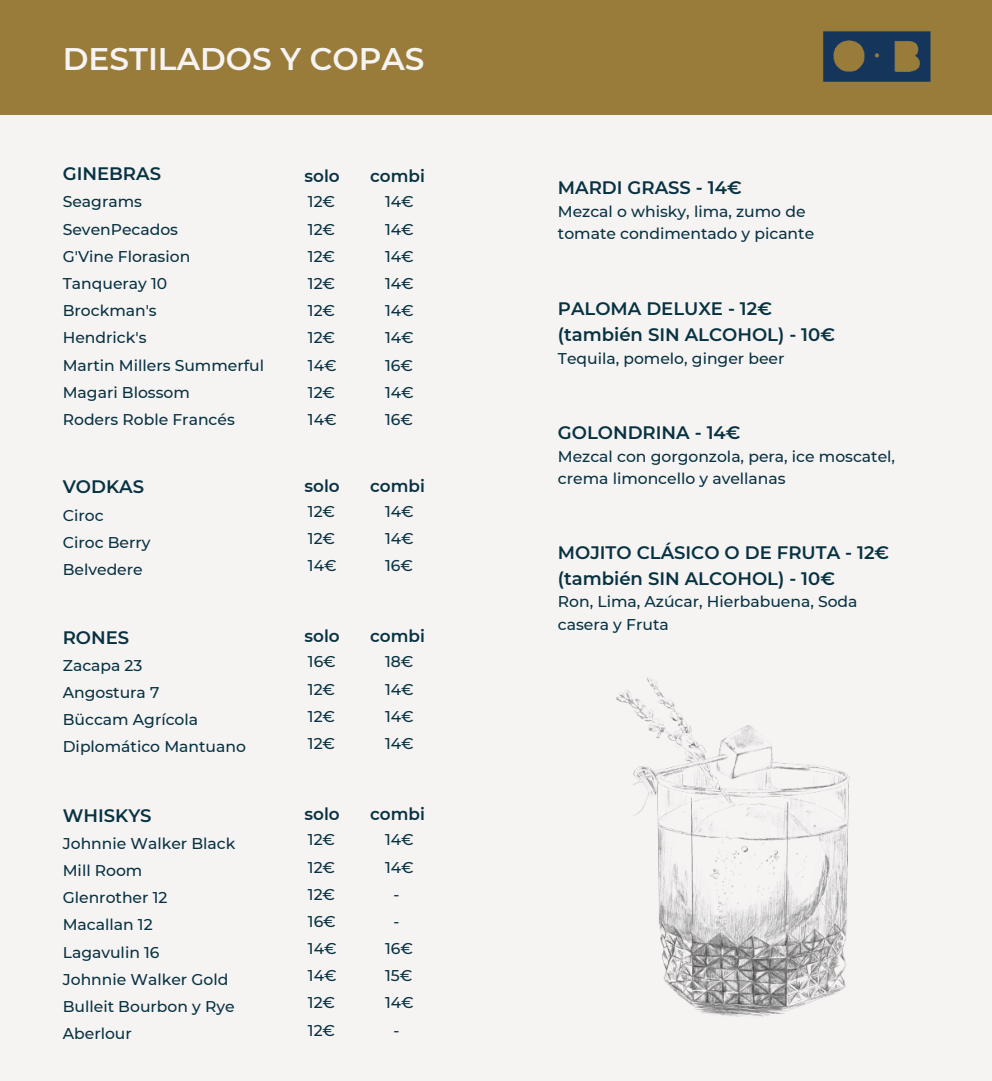
<style>
.page{position:relative;width:992px;height:1081px;background:#f6f3f3}
.page>*{position:absolute;margin:0;border:0;box-sizing:border-box;transform-origin:0 0}
.t1{font:600 31.25px "Montserrat";color:#f6f3f3}
.t2{font:600 18.12px/26.2px "Montserrat";color:#073242}
.t3{font:600 16.88px "Montserrat";color:#073242}
.t4{font:500 15.62px/22.5px "Montserrat";color:#073242}
</style>
<div class="page">
<div style="left:0;top:0;width:992px;height:115px;background:#997c39"></div>
<img style="left:823px;top:31px;width:108px;height:51px">
<img style="left:616px;top:677px;width:234px;height:341px">
<p class="t1" style="left:63px;top:40px;width:363px">DESTILADOS Y COPAS</p>
<p class="t2" style="left:63px;top:161px;width:100px">GINEBRAS</p>
<p class="t4" style="left:63px;top:191px;width:81px">Seagrams</p>
<p class="t4" style="left:63px;top:218px;width:117px">SevenPecados</p>
<p class="t4" style="left:63px;top:245px;width:129px">G'Vine Florasion</p>
<p class="t4" style="left:63px;top:272px;width:106px">Tanqueray 10</p>
<p class="t4" style="left:63px;top:299px;width:95px">Brockman's</p>
<p class="t4" style="left:63px;top:326px;width:85px">Hendrick's</p>
<p class="t4" style="left:63px;top:354px;width:203px">Martin Millers Summerful</p>
<p class="t4" style="left:63px;top:381px;width:129px">Magari Blossom</p>
<p class="t4" style="left:63px;top:408px;width:174px">Roders Roble Francés</p>
<p class="t2" style="left:63px;top:474px;width:83px">VODKAS</p>
<p class="t4" style="left:63px;top:504px;width:42px">Ciroc</p>
<p class="t4" style="left:63px;top:531px;width:89px">Ciroc Berry</p>
<h2 class="t4" style="left:63px;top:558px;width:81px">Belvedere</h2>
<p class="t2" style="left:63px;top:624px;width:68px">RONES</p>
<p class="t4" style="left:63px;top:654px;width:81px">Zacapa 23</p>
<p class="t4" style="left:63px;top:681px;width:98px">Angostura 7</p>
<p class="t4" style="left:63px;top:708px;width:137px">Büccam Agrícola</p>
<p class="t4" style="left:63px;top:736px;width:185px">Diplomático Mantuano</p>
<p class="t2" style="left:63px;top:802px;width:90px">WHISKYS</p>
<p class="t4" style="left:63px;top:832px;width:174px">Johnnie Walker Black</p>
<p class="t4" style="left:63px;top:859px;width:81px">Mill Room</p>
<p class="t4" style="left:63px;top:886px;width:106px">Glenrother 12</p>
<p class="t4" style="left:63px;top:914px;width:91px">Macallan 12</p>
<p class="t4" style="left:63px;top:941px;width:98px">Lagavulin 16</p>
<p class="t4" style="left:63px;top:968px;width:167px">Johnnie Walker Gold</p>
<p class="t4" style="left:63px;top:995px;width:173px">Bulleit Bourbon y Rye</p>
<p class="t4" style="left:63px;top:1022px;width:71px">Aberlour</p>
<p class="t3" style="left:305px;top:166px;width:37px">solo</p>
<p class="t3" style="left:370px;top:166px;width:56px">combi</p>
<p class="t4" style="left:308px;top:191px;width:29px">12€</p>
<p class="t4" style="left:308px;top:218px;width:29px">12€</p>
<p class="t4" style="left:308px;top:245px;width:29px">12€</p>
<p class="t4" style="left:308px;top:272px;width:29px">12€</p>
<p class="t4" style="left:308px;top:299px;width:29px">12€</p>
<p class="t4" style="left:308px;top:326px;width:29px">12€</p>
<p class="t4" style="left:308px;top:354px;width:30px">14€</p>
<p class="t4" style="left:308px;top:381px;width:29px">12€</p>
<p class="t4" style="left:308px;top:408px;width:30px">14€</p>
<p class="t4" style="left:385px;top:191px;width:30px">14€</p>
<p class="t4" style="left:385px;top:218px;width:30px">14€</p>
<p class="t4" style="left:385px;top:245px;width:30px">14€</p>
<p class="t4" style="left:385px;top:272px;width:30px">14€</p>
<p class="t4" style="left:385px;top:299px;width:30px">14€</p>
<p class="t4" style="left:385px;top:326px;width:30px">14€</p>
<p class="t4" style="left:385px;top:354px;width:29px">16€</p>
<p class="t4" style="left:385px;top:381px;width:30px">14€</p>
<p class="t4" style="left:385px;top:408px;width:29px">16€</p>
<p class="t3" style="left:305px;top:476px;width:37px">solo</p>
<p class="t3" style="left:370px;top:476px;width:56px">combi</p>
<p class="t4" style="left:308px;top:500px;width:29px">12€</p>
<p class="t4" style="left:308px;top:527px;width:29px">12€</p>
<p class="t4" style="left:308px;top:555px;width:30px">14€</p>
<p class="t4" style="left:385px;top:500px;width:30px">14€</p>
<p class="t4" style="left:385px;top:527px;width:30px">14€</p>
<p class="t4" style="left:385px;top:555px;width:29px">16€</p>
<p class="t3" style="left:305px;top:626px;width:37px">solo</p>
<p class="t3" style="left:370px;top:626px;width:56px">combi</p>
<p class="t4" style="left:308px;top:650px;width:29px">16€</p>
<p class="t4" style="left:308px;top:678px;width:29px">12€</p>
<p class="t4" style="left:308px;top:705px;width:29px">12€</p>
<p class="t4" style="left:308px;top:732px;width:29px">12€</p>
<p class="t4" style="left:385px;top:650px;width:30px">18€</p>
<p class="t4" style="left:385px;top:678px;width:30px">14€</p>
<p class="t4" style="left:385px;top:705px;width:30px">14€</p>
<p class="t4" style="left:385px;top:732px;width:30px">14€</p>
<p class="t3" style="left:305px;top:804px;width:37px">solo</p>
<p class="t3" style="left:370px;top:804px;width:56px">combi</p>
<p class="t4" style="left:308px;top:828px;width:29px">12€</p>
<p class="t4" style="left:308px;top:856px;width:29px">12€</p>
<p class="t4" style="left:308px;top:883px;width:29px">12€</p>
<p class="t4" style="left:308px;top:910px;width:29px">16€</p>
<p class="t4" style="left:308px;top:937px;width:30px">14€</p>
<p class="t4" style="left:308px;top:964px;width:30px">14€</p>
<p class="t4" style="left:308px;top:992px;width:29px">12€</p>
<p class="t4" style="left:308px;top:1019px;width:29px">12€</p>
<p class="t4" style="left:385px;top:828px;width:30px">14€</p>
<p class="t4" style="left:385px;top:856px;width:30px">14€</p>
<p class="t4" style="left:393px;top:883px;width:7px">-</p>
<p class="t4" style="left:393px;top:910px;width:7px">-</p>
<p class="t4" style="left:385px;top:937px;width:29px">16€</p>
<p class="t4" style="left:385px;top:964px;width:29px">15€</p>
<p class="t4" style="left:385px;top:992px;width:30px">14€</p>
<p class="t4" style="left:393px;top:1019px;width:7px">-</p>
<p class="t2" style="left:558px;top:175px;width:185px">MARDI GRASS - 14€</p>
<p class="t4" style="left:558px;top:200px;width:258px">Mezcal o whisky, lima, zumo de tomate condimentado y picante</p>
<p class="t2" style="left:558px;top:295px;width:216px">PALOMA DELUXE - 12€</p>
<p class="t2" style="left:558px;top:322px;width:279px">(también SIN ALCOHOL) - 10€</p>
<p class="t4" style="left:558px;top:347px;width:228px">Tequila, pomelo, ginger beer</p>
<p class="t2" style="left:558px;top:420px;width:184px">GOLONDRINA - 14€</p>
<p class="t4" style="left:558px;top:445px;width:339px">Mezcal con gorgonzola, pera, ice moscatel, crema limoncello y avellanas</p>
<p class="t2" style="left:558px;top:539px;width:333px">MOJITO CLÁSICO O DE FRUTA - 12€ (también SIN ALCOHOL) - 10€</p>
<p class="t4" style="left:558px;top:591px;width:301px">Ron, Lima, Azúcar, Hierbabuena, Soda casera y Fruta</p>
</div>
